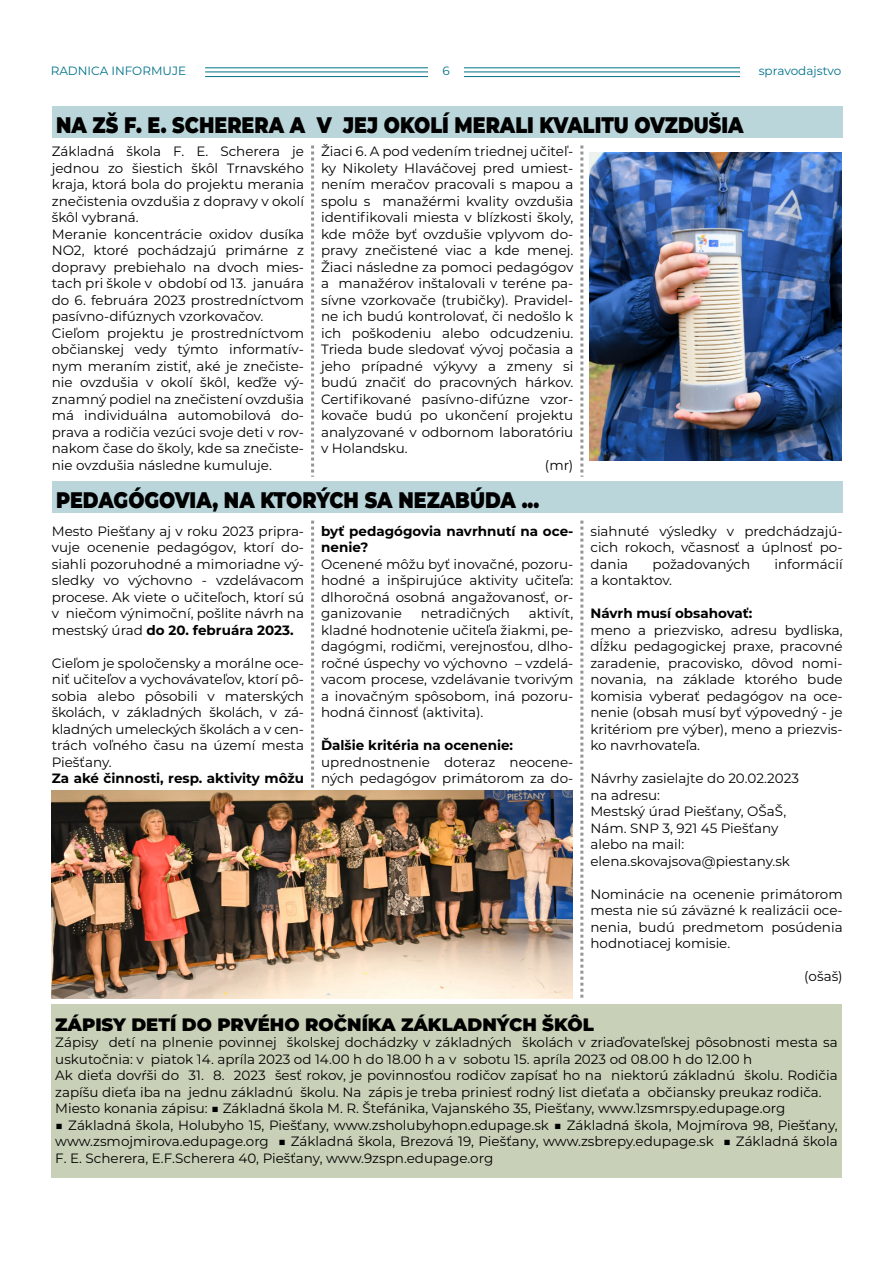
<style>
.page{position:relative;width:893px;height:1263px;background:#fff}
.page>*{position:absolute;margin:0;border:0;box-sizing:border-box;transform-origin:0 0}
.t1{font:900 22.5px "Montserrat";color:#000;scale:.85 1}
.t2{font:900 18px "Montserrat";color:#000}
.t3{font:13.5px/16.5px "Montserrat";color:#000;text-align:justify}
.t4{font:700 13.5px/16.5px "Montserrat";color:#000}
.t5{font:12px "Montserrat";color:#00728a}
.s1{font-weight:700}
</style>
<div class="page">
<hr style="left:205px;top:67px;width:535px;height:1px;background:#00728a">
<hr style="left:205px;top:76px;width:535px;height:1px;background:#00728a">
<hr style="left:205px;top:72px;width:535px;height:1px;background:#00728a">
<div style="left:428px;top:64px;width:35px;height:17px;background:#fff"></div>
<svg style="left:311px;top:145px;width:3px;height:332px"></svg>
<svg style="left:580px;top:145px;width:3px;height:332px"></svg>
<svg style="left:311px;top:521px;width:3px;height:267px"></svg>
<svg style="left:580px;top:521px;width:3px;height:477px"></svg>
<div style="left:51px;top:1004px;width:791px;height:174px;background:#c8d1b8"></div>
<div style="left:52px;top:107px;width:791px;height:31px;background:#bad6db"></div>
<div style="left:52px;top:482px;width:791px;height:31px;background:#bad6db"></div>
<img style="left:590px;top:152px;width:252px;height:308px">
<img style="left:51px;top:790px;width:522px;height:208px">
<p class="t5" style="left:51px;top:64px;width:137px">RADNICA INFORMUJE</p>
<p class="t5" style="left:442px;top:64px;width:9px">6</p>
<p class="t5" style="left:759px;top:64px;width:84px">spravodajstvo</p>
<h1 class="t1" style="left:56px;top:111px;width:810px">NA ZŠ F. E. SCHERERA A V JEJ OKOLÍ MERALI KVALITU OVZDUŠIA</h1>
<p class="t3" style="left:52px;top:143px;width:254px;text-align:left">Základná škola F. E. Scherera je jednou zo šiestich škôl Trnavského kraja, ktorá bola do projektu merania znečistenia ovzdušia z dopravy v okolí škôl vybraná.<br>Meranie koncentrácie oxidov dusíka NO2, ktoré pochádzajú primárne z dopravy prebiehalo na dvoch mies&shy;tach pri škole v období od 13. januára do 6. februára 2023 prostredníctvom pasívno-difúznych vzorkovačov.<br>Cieľom projektu je prostredníctvom občianskej vedy týmto informatív‐ nym meraním zistiť, aké je znečiste‐ nie ovzdušia v okolí škôl, keďže vý‐ znamný podiel na znečistení ovzdušia má individuálna automobilová do‐ prava a rodičia vezúci svoje deti v rov‐ nakom čase do školy, kde sa znečiste‐ nie ovzdušia následne kumuluje.</p>
<p class="t3" style="left:321px;top:143px;width:254px">Žiaci 6. A pod vedením triednej učiteľ‐</p>
<p class="t3" style="left:321px;top:159px;width:254px">ky Nikolety Hlaváčovej pred umiest‐</p>
<p class="t3" style="left:321px;top:176px;width:254px">nením meračov pracovali s mapou a</p>
<p class="t3" style="left:321px;top:192px;width:254px">spolu s manažérmi kvality ovzdušia</p>
<p class="t3" style="left:321px;top:209px;width:254px">identifikovali miesta v blízkosti školy,</p>
<p class="t3" style="left:321px;top:225px;width:254px">kde môže byť ovzdušie vplyvom do‐</p>
<p class="t3" style="left:321px;top:242px;width:254px">pravy znečistené viac a kde menej.</p>
<p class="t3" style="left:321px;top:258px;width:254px">Žiaci následne za pomoci pedagógov</p>
<p class="t3" style="left:321px;top:275px;width:254px">a manažérov inštalovali v teréne pa‐</p>
<p class="t3" style="left:321px;top:291px;width:254px">sívne vzorkovače (trubičky). Pravidel‐</p>
<p class="t3" style="left:321px;top:308px;width:254px">ne ich budú kontrolovať, či nedošlo k</p>
<p class="t3" style="left:321px;top:324px;width:254px">ich poškodeniu alebo odcudzeniu.</p>
<p class="t3" style="left:321px;top:341px;width:254px">Trieda bude sledovať vývoj počasia a</p>
<p class="t3" style="left:321px;top:357px;width:254px">jeho prípadné výkyvy a zmeny si</p>
<p class="t3" style="left:321px;top:374px;width:254px">budú značiť do pracovných hárkov.</p>
<p class="t3" style="left:321px;top:390px;width:254px">Certifikované pasívno-difúzne vzor‐</p>
<p class="t3" style="left:321px;top:407px;width:254px">kovače budú po ukončení projektu</p>
<p class="t3" style="left:321px;top:423px;width:254px">analyzované v odbornom laboratóriu</p>
<p class="t3" style="left:321px;top:440px;width:88px">v Holandsku.</p>
<p class="t3" style="left:545px;top:456px;width:30px">(mr)</p>
<h1 class="t1" style="left:56px;top:486px;width:570px">PEDAGÓGOVIA, NA KTORÝCH SA NEZABÚDA ...</h1>
<p class="t4" style="left:321px;top:522px;width:254px">byť pedagógovia navrhnutí na oce‐ nenie?</p>
<p class="t3" style="left:321px;top:555px;width:254px">Ocenené môžu byť inovačné, pozoru‐ hodné a inšpirujúce aktivity učiteľa: dlhoročná osobná angažovanosť, or‐ ganizovanie</p>
<p class="t3" style="left:52px;top:522px;width:254px">Mesto Piešťany aj v roku 2023 pripra‐ vuje ocenenie pedagógov, ktorí do‐ siahli pozoruhodné a mimoriadne vý‐ sledky vo výchovno - vzdelávacom procese. Ak viete o učiteľoch, ktorí sú v niečom výnimoční, pošlite návrh na mestský úrad <span class="s1">do 20. februára 2023.</span></p>
<p class="t3" style="left:52px;top:654px;width:254px">Cieľom je spoločensky a morálne oce‐ niť učiteľov a vychovávateľov, ktorí pô‐ sobia alebo pôsobili v materských školách, v základných školách, v zá‐ kladných umeleckých školách a v cen&shy;trách voľného času na území mesta Piešťany.</p>
<p class="t4" style="left:52px;top:770px;width:254px">Za aké činnosti, resp. aktivity môžu</p>
<p class="t3" style="left:590px;top:522px;width:254px">siahnuté výsledky v predchádzajú‐ cich rokoch, včasnosť a úplnosť po&shy;dania</p>
<p class="t3" style="left:653px;top:555px;width:99px">požadovaných</p>
<p class="t3" style="left:774px;top:555px;width:70px">informácií</p>
<p class="t3" style="left:590px;top:572px;width:83px">a kontaktov.</p>
<p class="t4" style="left:590px;top:605px;width:163px">Návrh musí obsahovať:</p>
<p class="t3" style="left:590px;top:621px;width:254px">meno a priezvisko, adresu bydliska, dĺžku pedagogickej praxe, pracovné zaradenie, pracovisko, dôvod nomi‐ novania, na základe ktorého bude komisia vyberať pedagógov na oce‐ nenie (obsah musí byť výpovedný - je kritériom pre výber), meno a priezvis‐ ko navrhovateľa.</p>
<p class="t3" style="left:590px;top:770px;width:210px;text-align:left">Návrhy zasielajte do 20.02.2023 na adresu:<br>Mestský úrad Piešťany, OŠaŠ,<br>Nám. SNP 3, 921 45 Piešťany alebo na mail: elena.skovajsova@piestany.sk</p>
<p class="t3" style="left:590px;top:885px;width:254px">Nominácie na ocenenie primátorom mesta nie sú záväzné k realizácii oce‐ nenia, budú predmetom posúdenia hodnotiacej komisie.</p>
<p class="t3" style="left:804px;top:968px;width:40px">(ošaš)</p>
<h2 class="t2" style="left:55px;top:1013px;width:540px">ZÁPISY DETÍ DO PRVÉHO ROČNÍKA ZÁKLADNÝCH ŠKÔL</h2>
<p class="t3" style="left:55px;top:1034px;width:784px;text-align:left">Zápisy detí na plnenie povinnej školskej dochádzky v základných školách v zriaďovateľskej pôsobnosti mesta sa uskutočnia: v piatok 14. apríla 2023 od 14.00 h do 18.00 h a v sobotu 15. apríla 2023 od 08.00 h do 12.00 h<br>Ak dieťa dovŕši do 31. 8. 2023 šesť rokov, je povinnosťou rodičov zapísať ho na niektorú základnú školu. Rodičia zapíšu dieťa iba na jednu základnú školu. Na zápis je treba priniesť rodný list dieťaťa a občiansky preukaz rodiča.<br>Miesto konania zápisu: ■ Základná škola M. R. Štefánika, Vajanského 35, Piešťany, www.1zsmrspy.edupage.org</p>
<p class="t3" style="left:55px;top:1116px;width:784px">■ Základná škola, Holubyho 15, Piešťany, www.zsholubyhopn.edupage.sk ■ Základná škola, Mojmírova 98, Piešťany, www.zsmojmirova.edupage.org ■ Základná škola, Brezová 19, Piešťany, www.zsbrepy.edupage.sk ■ Základná škola F. E. Scherera, E.F.Scherera 40, Piešťany, www.9zspn.edupage.org</p>
<p class="t3" style="left:321px;top:605px;width:254px;text-indent:208px">aktivít, kladné hodnotenie učiteľa žiakmi, pe‐ dagógmi, rodičmi, verejnosťou, dlho&shy;ročné úspechy vo výchovno – vzdelá‐ vacom procese, vzdelávanie tvorivým a inovačným spôsobom, iná pozoru‐ hodná činnosť (aktivita).</p>
<p class="t4" style="left:321px;top:737px;width:194px">Ďalšie kritéria na ocenenie:</p>
<p class="t3" style="left:321px;top:753px;width:254px">uprednostnenie doteraz neocene‐ ných pedagógov primátorom za do‐</p>
<p class="t3" style="left:421px;top:605px;width:91px">netradičných</p>
</div>
